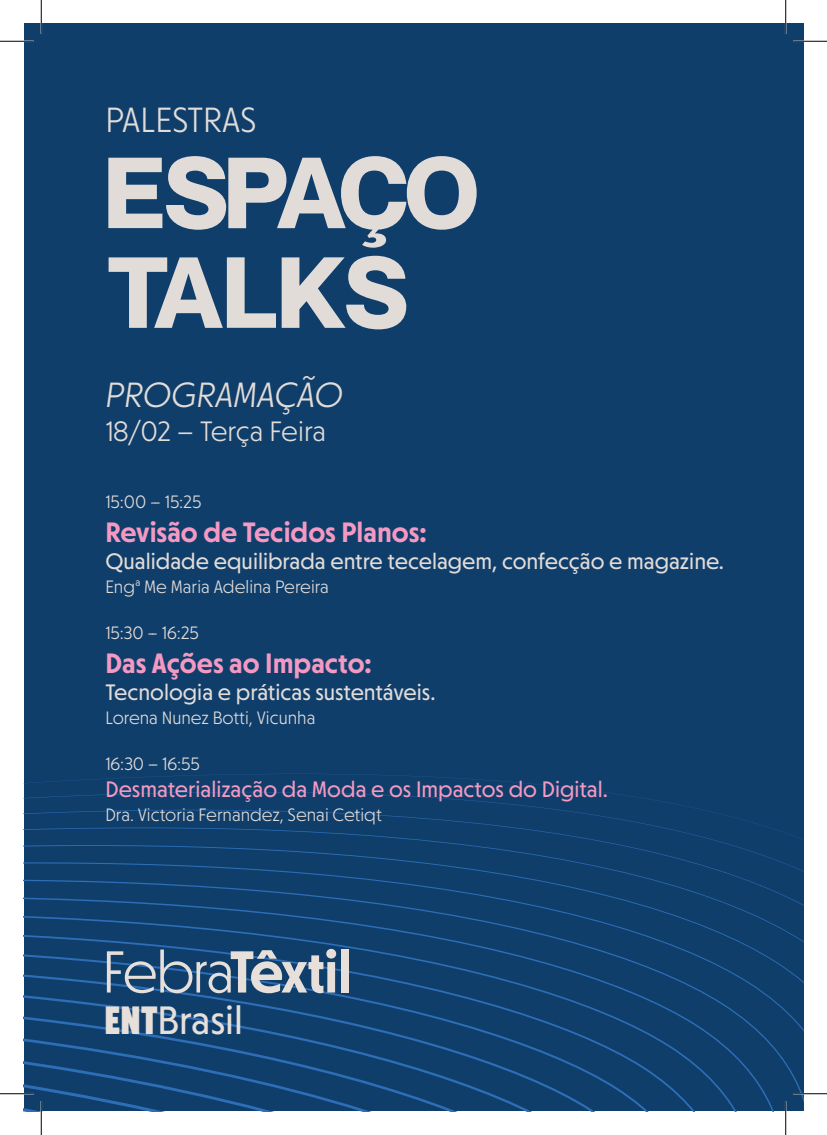
<style>
.page{position:relative;width:827px;height:1135px;background:#fff}
.page>*{position:absolute;margin:0;border:0;box-sizing:border-box;transform-origin:0 0}
.t1{font:40px "Otterco";color:#e6dfda}
.t2{font:italic 300 35.38px "Otterco";color:#e2dcd8}
.t3{font:300 35.38px "Otterco";color:#e2dcd8}
.t4{font:600 28.25px "Otterco";color:#f499c2}
.t5{font:300 28.25px "Otterco";letter-spacing:-.01em;color:#e2dcd8}
.t6{font:22.62px "Otterco";color:#e2dcd8}
.t7{font:22.62px "Otterco";color:#f499c2}
.t8{font:300 18.12px "Otterco";color:#e2dcd8}
.s1{font-family:"Otterco Display";font-weight:800}
</style>
<div class="page">
<div style="left:24px;top:24px;width:779px;height:1087px;background:#0f3e6b"></div>
<svg style="left:24px;top:773px;width:779px;height:338px"></svg>
<svg style="left:108px;top:156px;width:368px;height:92px"></svg>
<svg style="left:109px;top:257px;width:167px;height:71px"></svg>
<svg style="left:282px;top:256px;width:124px;height:73px"></svg>
<svg style="left:107px;top:949px;width:229px;height:44px"></svg>
<div style="left:341px;top:949px;width:7px;height:43px;background:#e6dfda"></div>
<hr style="left:0;top:40px;width:34px;height:2px;background:#fff">
<hr style="left:793px;top:40px;width:34px;height:2px;background:#fff">
<hr style="left:40px;top:0;width:2px;height:34px;background:#fff">
<hr style="left:40px;top:1101px;width:2px;height:34px;background:#fff">
<hr style="left:0;top:41px;width:34px;height:1px;background:#000">
<hr style="left:793px;top:41px;width:34px;height:1px;background:#000">
<hr style="left:0;top:1093px;width:34px;height:1px;background:#000">
<hr style="left:793px;top:1093px;width:34px;height:1px;background:#000">
<hr style="left:41px;top:0;width:1px;height:34px;background:#000">
<hr style="left:41px;top:1101px;width:1px;height:34px;background:#000">
<hr style="left:785px;top:0;width:1px;height:34px;background:#000">
<hr style="left:785px;top:1101px;width:1px;height:34px;background:#000">
<h2 class="t3" style="left:105px;top:100px;width:152px">PALESTRAS</h2>
<h2 class="t2" style="left:105px;top:375px;width:239px">PROGRAMAÇÃO</h2>
<h3 class="t5" style="left:105px;top:415px;width:222px">18/02 -- Terça Feira</h3>
<p class="t8" style="left:105px;top:491px;width:97px">15:00 -- 15:25</p>
<h3 class="t4" style="left:105px;top:515px;width:323px">Revisão de Tecidos Planos:</h3>
<p class="t6" style="left:105px;top:548px;width:620px">Qualidade equilibrada entre tecelagem, confecção e magazine.</p>
<p class="t8" style="left:105px;top:577px;width:225px">Engª Me Maria Adelina Pereira</p>
<p class="t8" style="left:105px;top:622px;width:95px">15:30 -- 16:25</p>
<h3 class="t4" style="left:105px;top:646px;width:268px">Das Ações ao Impacto:</h3>
<p class="t6" style="left:105px;top:679px;width:332px">Tecnologia e práticas sustentáveis.</p>
<p class="t8" style="left:105px;top:708px;width:211px">Lorena Nunez Botti, Vicunha</p>
<p class="t8" style="left:105px;top:754px;width:96px">16:30 -- 16:55</p>
<p class="t7" style="left:105px;top:776px;width:504px">Desmaterialização da Moda e os Impactos do Digital.</p>
<p class="t8" style="left:105px;top:805px;width:278px">Dra. Victoria Fernandez, Senai Cetiqt</p>
<h1 class="t1" style="left:104px;top:997px;width:140px"><span class="s1">ENT</span>Brasil</h1>
</div>
